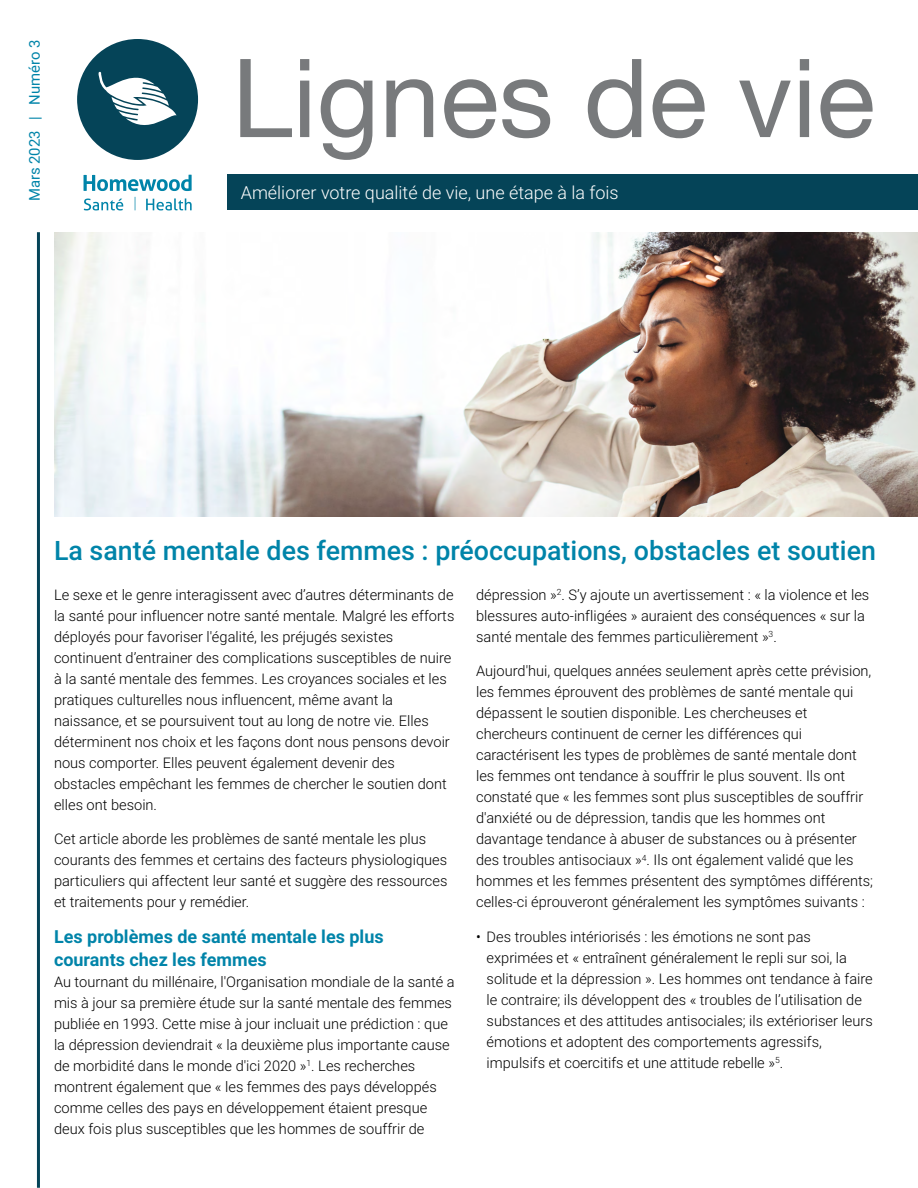
<style>
.page{position:relative;width:918px;height:1188px;background:#fff}
.page>*{position:absolute;margin:0;border:0;box-sizing:border-box;transform-origin:0 0}
.t1{font:109.2px "Helvetica Neue";color:#787a7c}
.t2{font:500 26.85px "Roboto";color:#0084a9}
.t3{font:700 18px/22.5px "Roboto";color:#0084a9}
.t4{font:300 18px "Roboto";color:#fff}
.t5{font:14.85px "Roboto";color:#0084a9}
.t6{font:300 14.7px/21px "Roboto";color:#000}
</style>
<div class="page">
<img style="left:54px;top:232px;width:864px;height:284px">
<div style="left:228px;top:175px;width:690px;height:35px;background:#054458"></div>
<div style="left:77px;top:39px;width:121px;height:121px;background:#054458;border-radius:50%"></div>
<svg style="left:99px;top:71px;width:78px;height:54px"></svg>
<hr style="left:37px;top:232px;width:3px;height:956px;background:#054458">
<svg style="left:84px;top:175px;width:108px;height:16px"></svg>
<svg style="left:146px;top:198px;width:46px;height:12px"></svg>
<svg style="left:84px;top:199px;width:39px;height:11px"></svg>
<svg style="left:135px;top:197px;width:1px;height:13px"></svg>
<p class="t5" style="left:24px;top:201px;width:163px;rotate:-90deg">Mars 2023 | Numéro 3</p>
<h1 class="t1" style="left:232px;top:19px;width:645px">Lignes de vie</h1>
<p class="t4" style="left:241px;top:180px;width:379px">Améliorer votre qualité de vie, une étape à la fois</p>
<h2 class="t2" style="left:54px;top:532px;width:823px">La santé mentale des femmes : préoccupations, obstacles et soutien</h2>
<p class="t6" style="left:54px;top:584px;width:402px">Le sexe et le genre interagissent avec d’autres déterminants de la santé pour influencer notre santé mentale. Malgré les efforts déployés pour favoriser l'égalité, les préjugés sexistes continuent d’entrainer des complications susceptibles de nuire à la santé mentale des femmes. Les croyances sociales et les pratiques culturelles nous influencent, même avant la naissance, et se poursuivent tout au long de notre vie. Elles déterminent nos choix et les façons dont nous pensons devoir nous comporter. Elles peuvent également devenir des obstacles empêchant les femmes de chercher le soutien dont elles ont besoin.</p>
<p class="t6" style="left:54px;top:828px;width:395px">Cet article aborde les problèmes de santé mentale les plus courants des femmes et certains des facteurs physiologiques particuliers qui affectent leur santé et suggère des ressources et traitements pour y remédier.</p>
<p class="t3" style="left:54px;top:925px;width:331px">Les problèmes de santé mentale les plus courants chez les femmes</p>
<p class="t6" style="left:54px;top:971px;width:402px">Au tournant du millénaire, l'Organisation mondiale de la santé a mis à jour sa première étude sur la santé mentale des femmes publiée en 1993. Cette mise à jour incluait une prédiction : que la dépression deviendrait « la deuxième plus importante cause de morbidité dans le monde d'ici 2020 »<sup>1</sup>. Les recherches montrent également que « les femmes des pays développés comme celles des pays en développement étaient presque deux fois plus susceptibles que les hommes de souffrir de</p>
<p class="t6" style="left:476px;top:584px;width:395px">dépression »<sup>2</sup>. S’y ajoute un avertissement : « la violence et les blessures auto-infligées » auraient des conséquences « sur la santé mentale des femmes particulièrement »<sup>3</sup>.</p>
<p class="t6" style="left:476px;top:660px;width:398px">Aujourd'hui, quelques années seulement après cette prévision, les femmes éprouvent des problèmes de santé mentale qui dépassent le soutien disponible. Les chercheuses et chercheurs continuent de cerner les différences qui caractérisent les types de problèmes de santé mentale dont les femmes ont tendance à souffrir le plus souvent. Ils ont constaté que « les femmes sont plus susceptibles de souffrir d'anxiété ou de dépression, tandis que les hommes ont davantage tendance à abuser de substances ou à présenter des troubles antisociaux »<sup>4</sup>. Ils ont également validé que les hommes et les femmes présentent des symptômes différents; celles-ci éprouveront généralement les symptômes suivants :</p>
<p class="t6" style="left:487px;top:926px;width:388px;text-indent:-10px">• Des troubles intériorisés : les émotions ne sont pas exprimées et « entraînent généralement le repli sur soi, la solitude et la dépression ». Les hommes ont tendance à faire le contraire; ils développent des « troubles de l’utilisation de substances et des attitudes antisociales; ils extérioriser leurs émotions et adoptent des comportements agressifs, impulsifs et coercitifs et une attitude rebelle »<sup>5</sup>.</p>
</div>
